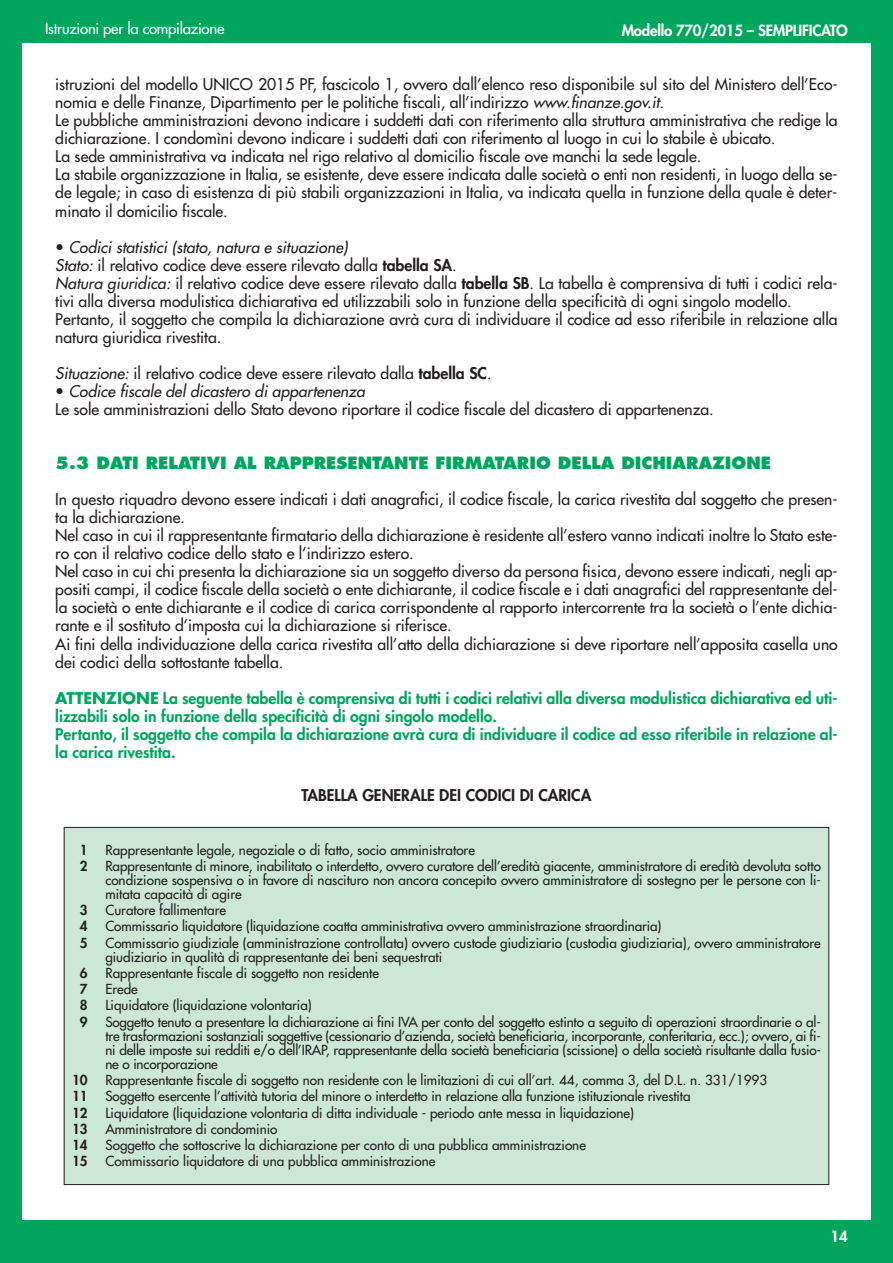
<style>
.page{position:relative;width:893px;height:1263px;background:#fff}
.page>*{position:absolute;margin:0;border:0;box-sizing:border-box;transform-origin:0 0}
.t1{font:800 16.5px "Futura";color:#00a65e}
.t2{font:15.75px/18px "Futura";color:#231f20}
.t3{font:800 15.75px/18px "Futura";color:#00a65e}
.t4{font:800 15.75px "Futura";color:#231f20}
.t5{font:800 15px "Futura";letter-spacing:-.015em;color:#fff}
.t6{font:15px "Futura";letter-spacing:-.015em;color:#fff}
.t7{font:13.5px/14.1px "Futura";color:#231f20;text-align:justify}
.t8{font:800 13.5px "Futura";color:#231f20}
.s1{font-style:italic}
.s2{font-weight:800}
.s3{font-weight:700}
</style>
<div class="page">
<div style="left:64px;top:827px;width:765px;height:357px;background:#cce7d7"></div>
<div style="left:0;top:43px;width:21px;height:1220px;background:#00a65e"></div>
<div style="left:872px;top:43px;width:21px;height:1177px;background:#00a65e"></div>
<div style="left:0;top:1220px;width:893px;height:43px;background:#00a65e"></div>
<div style="left:0;top:0;width:893px;height:43px;background:#00a65e"></div>
<p class="t6" style="left:45px;top:21px;width:181px">Istruzioni per la compilazione</p>
<p class="t5" style="left:622px;top:23px;width:228px">Modello 770/2015 – SEMPLIFICATO</p>
<p class="t2" style="left:55px;top:76px;width:784px">istruzioni del modello UNICO 2015 PF, fascicolo 1, ovvero dall’elenco reso disponibile sul sito del Ministero dell’Eco&shy;nomia e delle Finanze, Dipartimento per le politiche fiscali, all’indirizzo <span class="s1">www.finanze.gov.it.<br></span>Le pubbliche amministrazioni devono indicare i suddetti dati con riferimento alla struttura amministrativa che redige la dichiarazione. I condomìni devono indicare i suddetti dati con riferimento al luogo in cui lo stabile è ubicato.<br>La sede amministrativa va indicata nel rigo relativo al domicilio fiscale ove manchi la sede legale.<br>La stabile organizzazione in Italia, se esistente, deve essere indicata dalle società o enti non residenti, in luogo della se&shy;de legale; in caso di esistenza di più stabili organizzazioni in Italia, va indicata quella in funzione della quale è deter&shy;minato il domicilio fiscale.</p>
<p class="t2" style="left:55px;top:239px;width:784px"><span class="s2">•</span> <span class="s1">Codici statistici (stato, natura e situazione)<br>Stato:</span>il relativo codice deve essere rilevato dalla <span class="s2">tabella SA</span>.<br><span class="s1">Natura giuridica:</span> il relativo codice deve essere rilevato dalla <span class="s2">tabella SB</span>. La tabella è comprensiva di tutti i codici rela&shy;tivi alla diversa modulistica dichiarativa ed utilizzabili solo in funzione della specificità di ogni singolo modello.<br>Pertanto, il soggetto che compila la dichiarazione avrà cura di individuare il codice ad esso riferibile in relazione alla natura giuridica rivestita.</p>
<p class="t2" style="left:55px;top:365px;width:438px"><span class="s1">Situazione:</span> il relativo codice deve essere rilevato dalla <span class="s2">tabella SC</span>.</p>
<p class="t2" style="left:55px;top:383px;width:660px"><span class="s2">•</span> <span class="s1">Codice fiscale del dicastero di appartenenza<br></span>Le sole amministrazioni dello Stato devono riportare il codice fiscale del dicastero di appartenenza.</p>
<p class="t1" style="left:55px;top:456px;width:717px">5.3 DATI RELATIVI AL RAPPRESENTANTE FIRMATARIO DELLA DICHIARAZIONE</p>
<p class="t2" style="left:55px;top:491px;width:784px">In questo riquadro devono essere indicati i dati anagrafici, il codice fiscale, la carica rivestita dal soggetto che presen&shy;ta la dichiarazione.<br>Nel caso in cui il rappresentante firmatario della dichiarazione è residente all’estero vanno indicati inoltre lo Stato este&shy;ro con il relativo codice dello stato e l’indirizzo estero.<br>Nel caso in cui chi presenta la dichiarazione sia un soggetto diverso da persona fisica, devono essere indicati, negli ap&shy;positi campi, il codice fiscale della società o ente dichiarante, il codice fiscale e i dati anagrafici del rappresentante del&shy;la società o ente dichiarante e il codice di carica corrispondente al rapporto intercorrente tra la società o l’ente dichia&shy;rante e il sostituto d’imposta cui la dichiarazione si riferisce.<br>Ai fini della individuazione della carica rivestita all’atto della dichiarazione si deve riportare nell’apposita casella uno dei codici della sottostante tabella.</p>
<p class="t3" style="left:55px;top:690px;width:784px"><span class="s3">ATTENZIONE</span> La seguente tabella è comprensiva di tutti i codici relativi alla diversa modulistica dichiarativa ed uti&shy;lizzabili solo in funzione della specificità di ogni singolo modello.<br>Pertanto, il soggetto che compila la dichiarazione avrà cura di individuare il codice ad esso riferibile in relazione al&shy;la carica rivestita.</p>
<p class="t4" style="left:302px;top:788px;width:291px">TABELLA GENERALE DEI CODICI DI CARICA</p>
<p class="t8" style="left:80px;top:843px;width:9px">1</p>
<p class="t7" style="left:105px;top:843px;width:371px">Rappresentante legale, negoziale o di fatto, socio amministratore</p>
<p class="t8" style="left:80px;top:859px;width:9px">2</p>
<p class="t7" style="left:105px;top:860px;width:717px">Rappresentante di minore, inabilitato o interdetto, ovvero curatore dell’eredità giacente, amministratore di eredità devoluta sotto condizione sospensiva o in favore di nascituro non ancora concepito ovvero amministratore di sostegno per le persone con li&shy;mitata capacità di agire</p>
<p class="t8" style="left:80px;top:904px;width:9px">3</p>
<p class="t7" style="left:105px;top:904px;width:122px">Curatore fallimentare</p>
<p class="t8" style="left:80px;top:920px;width:9px">4</p>
<p class="t7" style="left:105px;top:920px;width:558px">Commissario liquidatore (liquidazione coatta amministrativa ovvero amministrazione straordinaria)</p>
<p class="t8" style="left:80px;top:936px;width:9px">5</p>
<p class="t7" style="left:105px;top:936px;width:717px">Commissario giudiziale (amministrazione controllata) ovvero custode giudiziario (custodia giudiziaria), ovvero amministratore giudiziario in qualità di rappresentante dei beni sequestrati</p>
<p class="t8" style="left:80px;top:966px;width:9px">6</p>
<p class="t7" style="left:105px;top:967px;width:275px">Rappresentante fiscale di soggetto non residente</p>
<p class="t8" style="left:80px;top:983px;width:9px">7</p>
<p class="t7" style="left:105px;top:983px;width:34px">Erede</p>
<p class="t8" style="left:80px;top:999px;width:9px">8</p>
<p class="t7" style="left:105px;top:999px;width:208px">Liquidatore (liquidazione volontaria)</p>
<p class="t8" style="left:80px;top:1015px;width:9px">9</p>
<p class="t7" style="left:105px;top:1015px;width:717px">Soggetto tenuto a presentare la dichiarazione ai fini IVA per conto del soggetto estinto a seguito di operazioni straordinarie o al&shy;tre trasformazioni sostanziali soggettive (cessionario d’azienda, società beneficiaria, incorporante, conferitaria, ecc.); ovvero, ai fi&shy;ni delle imposte sui redditi e/o dell’IRAP, rappresentante della società beneficiaria (scissione) o della società risultante dalla fusio&shy;ne o incorporazione</p>
<p class="t8" style="left:72px;top:1074px;width:17px">10</p>
<p class="t7" style="left:105px;top:1074px;width:663px">Rappresentante fiscale di soggetto non residente con le limitazioni di cui all’art. 44, comma 3, del D.L. n. 331/1993</p>
<p class="t8" style="left:72px;top:1090px;width:17px">11</p>
<p class="t7" style="left:105px;top:1090px;width:587px">Soggetto esercente l’attività tutoria del minore o interdetto in relazione alla funzione istituzionale rivestita</p>
<p class="t8" style="left:72px;top:1106px;width:17px">12</p>
<p class="t7" style="left:105px;top:1106px;width:530px">Liquidatore (liquidazione volontaria di ditta individuale - periodo ante messa in liquidazione)</p>
<p class="t8" style="left:72px;top:1122px;width:17px">13</p>
<p class="t7" style="left:105px;top:1123px;width:174px">Amministratore di condominio</p>
<p class="t8" style="left:72px;top:1139px;width:17px">14</p>
<p class="t7" style="left:105px;top:1139px;width:482px">Soggetto che sottoscrive la dichiarazione per conto di una pubblica amministrazione</p>
<p class="t8" style="left:72px;top:1155px;width:17px">15</p>
<p class="t7" style="left:105px;top:1155px;width:331px">Commissario liquidatore di una pubblica amministrazione</p>
<p class="t5" style="left:831px;top:1229px;width:19px">14</p>
</div>
